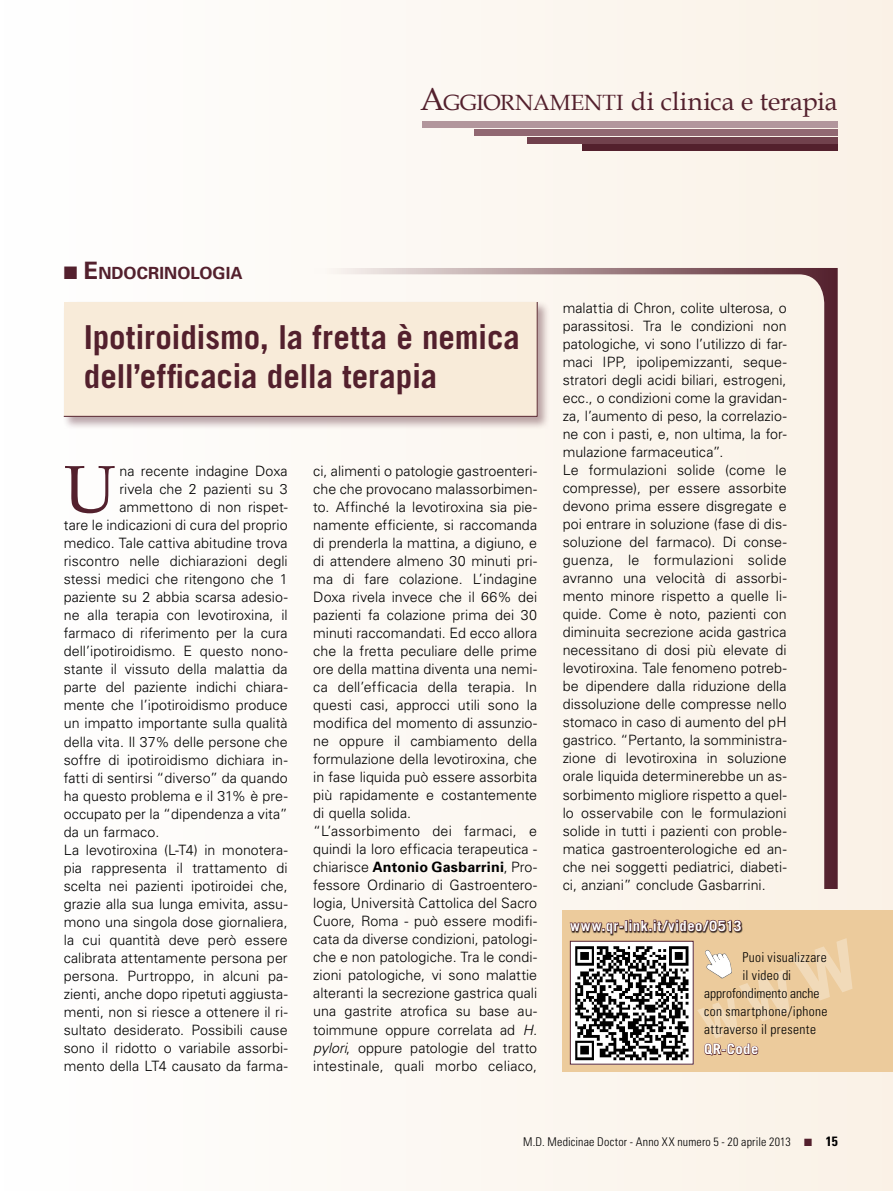
<style>
.page{position:relative;width:893px;height:1191px;background:#fff}
.page>*{position:absolute;margin:0;border:0;box-sizing:border-box;transform-origin:0 0}
.t1{font:67.2px "Book Antiqua";color:#53202d}
.t2{font:700 33px/39px "Trade Gothic";letter-spacing:-.005em;color:#53202d}
.t3{font:25.5px "Book Antiqua";color:#53202d}
.t4{font:700 16.8px "Univers";letter-spacing:.005em;color:#53202d}
.t5{font:300 14.25px/18px "Univers";letter-spacing:.005em;color:#000}
.t6{font:700 14.25px "Trade Gothic";letter-spacing:.03em;color:#fff}
.t7{font:300 condensed 13.5px "Univers";letter-spacing:.025em;color:#000}
.t8{font:300 condensed 13.5px "Univers";color:#000}
.t9{font:300 condensed 12px "Univers";letter-spacing:.015em;color:#000}
.s1{font-size:24px}
.s2{font-size:31.5px}
.s3{font-size:22.05px}
.s4{font-weight:700}
.s5{font-style:italic}
.s6{color:#53202d}
.s7{font-weight:700;font-size:13.5px}
</style>
<div class="page">
<div style="left:0;top:0;width:893px;height:1191px;background:linear-gradient(to right,#fff,#f9f0e5)"></div>
<div style="left:583px;top:145px;width:255px;height:6px;background:#53202d"></div>
<div style="left:527px;top:137px;width:311px;height:6px;background:#71414d"></div>
<div style="left:474px;top:129px;width:364px;height:7px;background:#916872"></div>
<div style="left:422px;top:122px;width:416px;height:6px;background:#b2969c"></div>
<div style="left:313px;top:268px;width:525px;height:621px;background:#fbf6ee"></div>
<div style="left:62px;top:301px;width:495px;height:135px;background:#53202d;opacity:.4"></div>
<div style="left:63px;top:301px;width:475px;height:116px;background:#f8ebd9"></div>
<div style="left:563px;top:910px;width:330px;height:161px;background:#eccb9c"></div>
<img style="left:572px;top:1056px;width:119px;height:6px">
<svg style="left:569px;top:919px;width:190px;height:137px"></svg>
<p class="t4" style="left:64px;top:262px;width:180px">■ <span class="s1">E</span>NDOCRINOLOGIA</p>
<h3 class="t3" style="left:420px;top:86px;width:419px"><span class="s2">A</span><span class="s3">GGIORNAMENTI</span> di clinica e terapia</h3>
<h2 class="t2" style="left:84px;top:317px;width:438px">Ipotiroidismo, la fretta è nemica dell’efficacia della terapia</h2>
<h1 class="t1" style="left:64px;top:448px;width:54px">U</h1>
<p class="t5" style="left:119px;top:462px;width:170px">na recente indagine Doxa</p>
<p class="t5" style="left:119px;top:480px;width:170px">rivela che 2 pazienti su 3</p>
<p class="t5" style="left:119px;top:498px;width:170px">ammettono di non rispet-</p>
<p class="t5" style="left:64px;top:516px;width:225px">tare le indicazioni di cura del proprio</p>
<p class="t5" style="left:64px;top:534px;width:225px">medico. Tale cattiva abitudine trova</p>
<p class="t5" style="left:64px;top:552px;width:225px">riscontro nelle dichiarazioni degli</p>
<p class="t5" style="left:64px;top:570px;width:225px">stessi medici che ritengono che 1</p>
<p class="t5" style="left:64px;top:588px;width:225px">paziente su 2 abbia scarsa adesio-</p>
<p class="t5" style="left:64px;top:606px;width:225px">ne alla terapia con levotiroxina, il</p>
<p class="t5" style="left:64px;top:624px;width:225px">farmaco di riferimento per la cura</p>
<p class="t5" style="left:64px;top:642px;width:225px">dell’ipotiroidismo. E questo nono-</p>
<p class="t5" style="left:64px;top:660px;width:225px">stante il vissuto della malattia da</p>
<p class="t5" style="left:64px;top:678px;width:225px">parte del paziente indichi chiara-</p>
<p class="t5" style="left:64px;top:696px;width:225px">mente che l’ipotiroidismo produce</p>
<p class="t5" style="left:64px;top:714px;width:225px">un impatto importante sulla qualità</p>
<p class="t5" style="left:64px;top:732px;width:225px">della vita. Il 37% delle persone che</p>
<p class="t5" style="left:64px;top:750px;width:225px">soffre di ipotiroidismo dichiara in-</p>
<p class="t5" style="left:64px;top:768px;width:225px">fatti di sentirsi “diverso” da quando</p>
<p class="t5" style="left:64px;top:786px;width:225px">ha questo problema e il 31% è pre-</p>
<p class="t5" style="left:64px;top:804px;width:225px">occupato per la “dipendenza a vita”</p>
<p class="t5" style="left:64px;top:822px;width:97px">da un farmaco.</p>
<p class="t5" style="left:64px;top:840px;width:225px">La levotiroxina (L-T4) in monotera-</p>
<p class="t5" style="left:64px;top:858px;width:225px">pia rappresenta il trattamento di</p>
<p class="t5" style="left:64px;top:876px;width:225px">scelta nei pazienti ipotiroidei che,</p>
<p class="t5" style="left:64px;top:894px;width:225px">grazie alla sua lunga emivita, assu-</p>
<p class="t5" style="left:64px;top:912px;width:225px">mono una singola dose giornaliera,</p>
<p class="t5" style="left:64px;top:930px;width:225px">la cui quantità deve però essere</p>
<p class="t5" style="left:64px;top:948px;width:225px">calibrata attentamente persona per</p>
<p class="t5" style="left:64px;top:966px;width:225px">persona. Purtroppo, in alcuni pa-</p>
<p class="t5" style="left:64px;top:984px;width:225px">zienti, anche dopo ripetuti aggiusta-</p>
<p class="t5" style="left:64px;top:1002px;width:225px">menti, non si riesce a ottenere il ri-</p>
<p class="t5" style="left:64px;top:1020px;width:225px">sultato desiderato. Possibili cause</p>
<p class="t5" style="left:64px;top:1038px;width:225px">sono il ridotto o variabile assorbi-</p>
<p class="t5" style="left:64px;top:1056px;width:225px">mento della LT4 causato da farma-</p>
<p class="t5" style="left:313px;top:462px;width:225px">ci, alimenti o patologie gastroenteri&shy;che che provocano malassorbimen&shy;to. Affinché la levotiroxina sia pie&shy;namente efficiente, si raccomanda di prenderla la mattina, a digiuno, e di attendere almeno 30 minuti pri&shy;ma di fare colazione. L’indagine Doxa rivela invece che il 66% dei pazienti fa colazione prima dei 30 minuti raccomandati. Ed ecco allora che la fretta peculiare delle prime ore della mattina diventa una nemi&shy;ca dell’efficacia della terapia. In questi casi, approcci utili sono la modifica del momento di assunzio&shy;ne oppure il cambiamento della formulazione della levotiroxina, che in fase liquida può essere assorbita più rapidamente e costantemente di quella solida.<br>“L’assorbimento dei farmaci, e quindi la loro efficacia terapeutica - chiarisce <span class="s4">Antonio Gasbarrini</span>, Pro&shy;fessore Ordinario di Gastroentero&shy;logia, Università Cattolica del Sacro Cuore, Roma - può essere modifi&shy;cata da diverse condizioni, patologi&shy;che e non patologiche. Tra le condi&shy;zioni patologiche, vi sono malattie alteranti la secrezione gastrica quali una gastrite atrofica su base au&shy;toimmune oppure correlata ad <span class="s5">H. pylori</span>, oppure patologie del tratto intestinale, quali morbo celiaco,</p>
<p class="t5" style="left:563px;top:299px;width:225px">malattia di Chron, colite ulterosa, o parassitosi. Tra le condizioni non patologiche, vi sono l’utilizzo di far&shy;maci IPP, ipolipemizzanti, seque&shy;stratori degli acidi biliari, estrogeni, ecc., o condizioni come la gravidan&shy;za, l’aumento di peso, la correlazio&shy;ne con i pasti, e, non ultima, la for&shy;mulazione farmaceutica”.<br>Le formulazioni solide (come le compresse), per essere assorbite devono prima essere disgregate e poi entrare in soluzione (fase di dis&shy;soluzione del farmaco). Di conse&shy;guenza, le formulazioni solide avranno una velocità di assorbi&shy;mento minore rispetto a quelle li&shy;quide. Come è noto, pazienti con diminuita secrezione acida gastrica necessitano di dosi più elevate di levotiroxina. Tale fenomeno potreb&shy;be dipendere dalla riduzione della dissoluzione delle compresse nello stomaco in caso di aumento del pH gastrico. “Pertanto, la somministra&shy;zione di levotiroxina in soluzione orale liquida determinerebbe un as&shy;sorbimento migliore rispetto a quel&shy;lo osservabile con le formulazioni solide in tutti i pazienti con proble&shy;matica gastroenterologiche ed an&shy;che nei soggetti pediatrici, diabeti&shy;ci, anziani” conclude Gasbarrini.</p>
<p class="t6" style="left:570px;top:917px;width:173px">www.qr-link.it/video/0513</p>
<p class="t7" style="left:742px;top:949px;width:86px">Puoi visualizzare</p>
<p class="t7" style="left:742px;top:967px;width:50px">il video di</p>
<p class="t8" style="left:704px;top:985px;width:117px">approfondimento anche</p>
<p class="t7" style="left:704px;top:1003px;width:125px">con smartphone/iphone</p>
<p class="t7" style="left:704px;top:1021px;width:113px">attraverso il presente</p>
<p class="t6" style="left:704px;top:1040px;width:56px">QR-Code</p>
<p class="t9" style="left:523px;top:1135px;width:316px">M.D. Medicinae Doctor - Anno XX numero 5 - 20 aprile 2013 <span class="s6">■</span> <span class="s7">15</span></p>
</div>
